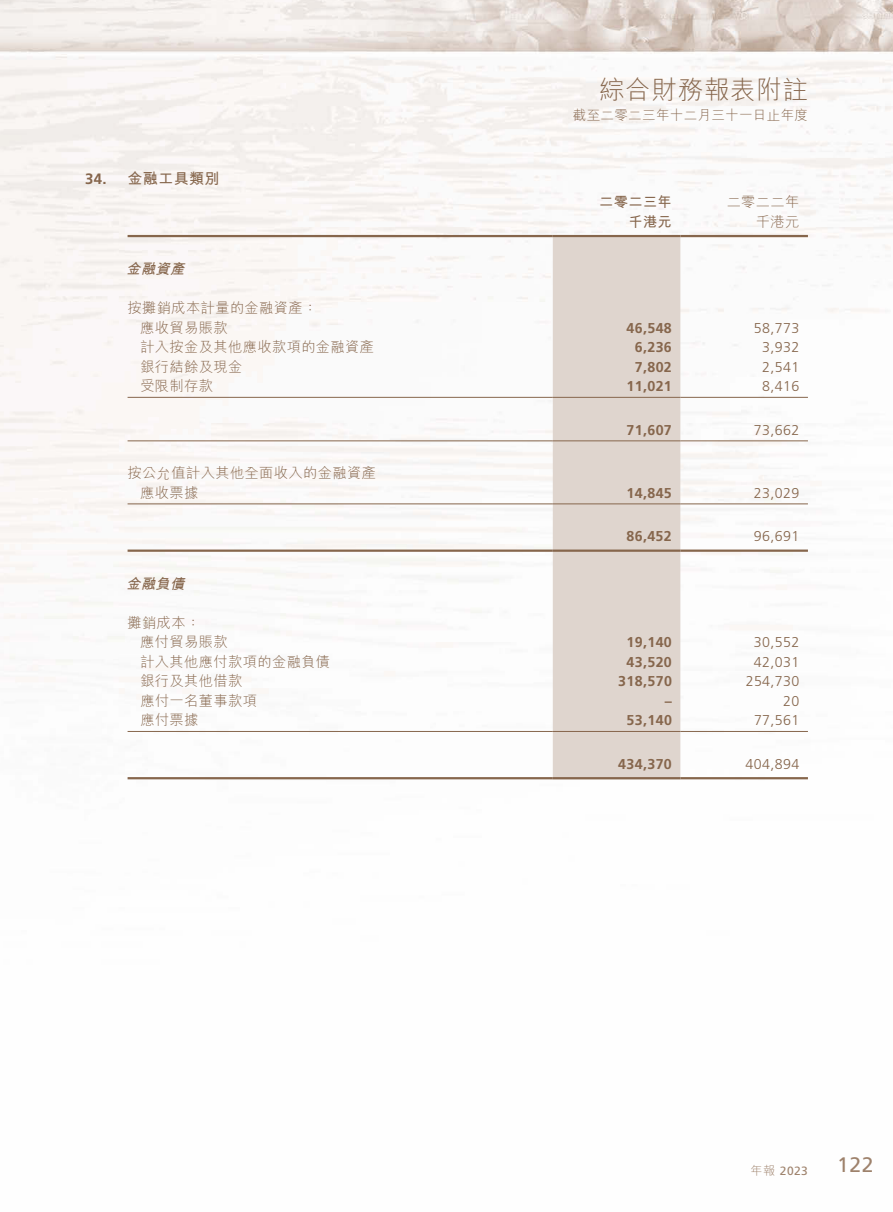
<style>
.page{position:relative;width:893px;height:1212px;background:#fff}
.page>*{position:absolute;margin:0;border:0;box-sizing:border-box;transform-origin:0 0}
.t1{font:300 25.5px "M Hei HK";letter-spacing:.025em;color:#86664c}
.t2{font:21px "Frutiger LT Std";color:#9e826c}
.t3{font:700 15px "M Hei HK";letter-spacing:.025em;color:#86664c}
.t4{font:700 15px "Frutiger LT Std";color:#86664c}
.t5{font:300 14.25px "M Hei HK";letter-spacing:.025em;color:#86664c}
.t6{font:300 14.25px "Frutiger LT Std";letter-spacing:.025em;color:#86664c}
.t7{font:700 14.25px "Frutiger LT Std";letter-spacing:.025em;color:#86664c}
.t8{font:700 14.25px "M Hei HK";letter-spacing:.025em;color:#86664c}
.t9{font:italic 700 14.25px "M Hei HK";color:#86664c}
.t10{font:300 13.5px "M Hei HK";letter-spacing:.025em;color:#86664c}
.t11{font:12px "Frutiger LT Std";color:#9e826c}
.s1{font-family:"M Hei HK";font-weight:300}
</style>
<div class="page">
<img style="left:0;top:0;width:893px;height:780px">
<div style="left:553px;top:237px;width:127px;height:540px;background:#dfd5ce"></div>
<hr style="left:128px;top:235px;width:425px;height:2px;background:#86664c">
<hr style="left:553px;top:235px;width:127px;height:2px;background:#86664c">
<hr style="left:680px;top:235px;width:128px;height:2px;background:#86664c">
<hr style="left:128px;top:397px;width:425px;height:1px;background:#86664c">
<hr style="left:553px;top:397px;width:127px;height:1px;background:#86664c">
<hr style="left:680px;top:397px;width:128px;height:1px;background:#86664c">
<hr style="left:128px;top:440px;width:425px;height:1px;background:#86664c">
<hr style="left:553px;top:440px;width:127px;height:1px;background:#86664c">
<hr style="left:680px;top:440px;width:128px;height:1px;background:#86664c">
<hr style="left:128px;top:503px;width:425px;height:1px;background:#86664c">
<hr style="left:553px;top:503px;width:127px;height:1px;background:#86664c">
<hr style="left:680px;top:503px;width:128px;height:1px;background:#86664c">
<hr style="left:128px;top:549px;width:425px;height:3px;background:#86664c">
<hr style="left:553px;top:549px;width:127px;height:3px;background:#86664c">
<hr style="left:680px;top:549px;width:128px;height:3px;background:#86664c">
<hr style="left:128px;top:731px;width:425px;height:1px;background:#86664c">
<hr style="left:553px;top:731px;width:127px;height:1px;background:#86664c">
<hr style="left:680px;top:731px;width:128px;height:1px;background:#86664c">
<hr style="left:128px;top:777px;width:425px;height:2px;background:#86664c">
<hr style="left:553px;top:777px;width:127px;height:2px;background:#86664c">
<hr style="left:680px;top:777px;width:128px;height:2px;background:#86664c">
<p class="t4" style="left:85px;top:169px;width:23px">34.</p>
<p class="t3" style="left:128px;top:167px;width:94px">金融工具類別</p>
<p class="t9" style="left:126px;top:259px;width:64px">金融資產</p>
<p class="t5" style="left:128px;top:298px;width:191px">按攤銷成本計量的金融資產：</p>
<p class="t5" style="left:140px;top:318px;width:89px">應收貿易賬款</p>
<p class="t5" style="left:140px;top:337px;width:235px">計入按金及其他應收款項的金融資產</p>
<p class="t5" style="left:140px;top:357px;width:104px">銀行結餘及現金</p>
<p class="t5" style="left:140px;top:376px;width:74px">受限制存款</p>
<p class="t5" style="left:128px;top:463px;width:250px">按公允值計入其他全面收入的金融資產</p>
<p class="t5" style="left:140px;top:483px;width:60px">應收票據</p>
<p class="t9" style="left:126px;top:573px;width:64px">金融負債</p>
<p class="t5" style="left:128px;top:613px;width:74px">攤銷成本：</p>
<p class="t5" style="left:140px;top:632px;width:89px">應付貿易賬款</p>
<p class="t5" style="left:140px;top:652px;width:191px">計入其他應付款項的金融負債</p>
<p class="t5" style="left:140px;top:671px;width:104px">銀行及其他借款</p>
<p class="t5" style="left:140px;top:691px;width:118px">應付一名董事款項</p>
<p class="t5" style="left:140px;top:710px;width:60px">應付票據</p>
<h1 class="t1" style="left:599px;top:72px;width:210px">綜合財務報表附註</h1>
<p class="t10" style="left:573px;top:106px;width:237px">截至二零二三年十二月三十一日止年度</p>
<p class="t8" style="left:599px;top:192px;width:74px">二零二三年</p>
<p class="t5" style="left:727px;top:192px;width:74px">二零二二年</p>
<p class="t8" style="left:628px;top:211px;width:45px">千港元</p>
<p class="t5" style="left:756px;top:212px;width:45px">千港元</p>
<p class="t7" style="left:626px;top:320px;width:47px">46,548</p>
<p class="t6" style="left:754px;top:320px;width:47px">58,773</p>
<p class="t7" style="left:635px;top:339px;width:39px">6,236</p>
<p class="t6" style="left:762px;top:339px;width:39px">3,932</p>
<p class="t7" style="left:635px;top:358px;width:39px">7,802</p>
<p class="t6" style="left:762px;top:359px;width:39px">2,541</p>
<p class="t7" style="left:626px;top:378px;width:47px">11,021</p>
<p class="t6" style="left:762px;top:378px;width:39px">8,416</p>
<p class="t7" style="left:626px;top:422px;width:47px">71,607</p>
<p class="t6" style="left:754px;top:422px;width:47px">73,662</p>
<p class="t7" style="left:626px;top:485px;width:47px">14,845</p>
<p class="t6" style="left:754px;top:485px;width:47px">23,029</p>
<p class="t7" style="left:626px;top:528px;width:47px">86,452</p>
<p class="t6" style="left:754px;top:528px;width:47px">96,691</p>
<p class="t7" style="left:626px;top:634px;width:47px">19,140</p>
<p class="t6" style="left:754px;top:634px;width:47px">30,552</p>
<p class="t7" style="left:626px;top:654px;width:47px">43,520</p>
<p class="t6" style="left:754px;top:654px;width:47px">42,031</p>
<p class="t7" style="left:618px;top:673px;width:55px">318,570</p>
<p class="t6" style="left:746px;top:673px;width:55px">254,730</p>
<p class="t7" style="left:665px;top:693px;width:9px">–</p>
<p class="t6" style="left:783px;top:693px;width:18px">20</p>
<p class="t7" style="left:626px;top:712px;width:47px">53,140</p>
<p class="t6" style="left:754px;top:712px;width:47px">77,561</p>
<p class="t7" style="left:618px;top:756px;width:55px">434,370</p>
<p class="t6" style="left:746px;top:756px;width:55px">404,894</p>
<p class="t11" style="left:751px;top:1164px;width:59px"><span class="s1">年報</span> 2023</p>
<h2 class="t2" style="left:837px;top:1152px;width:38px">122</h2>
</div>
